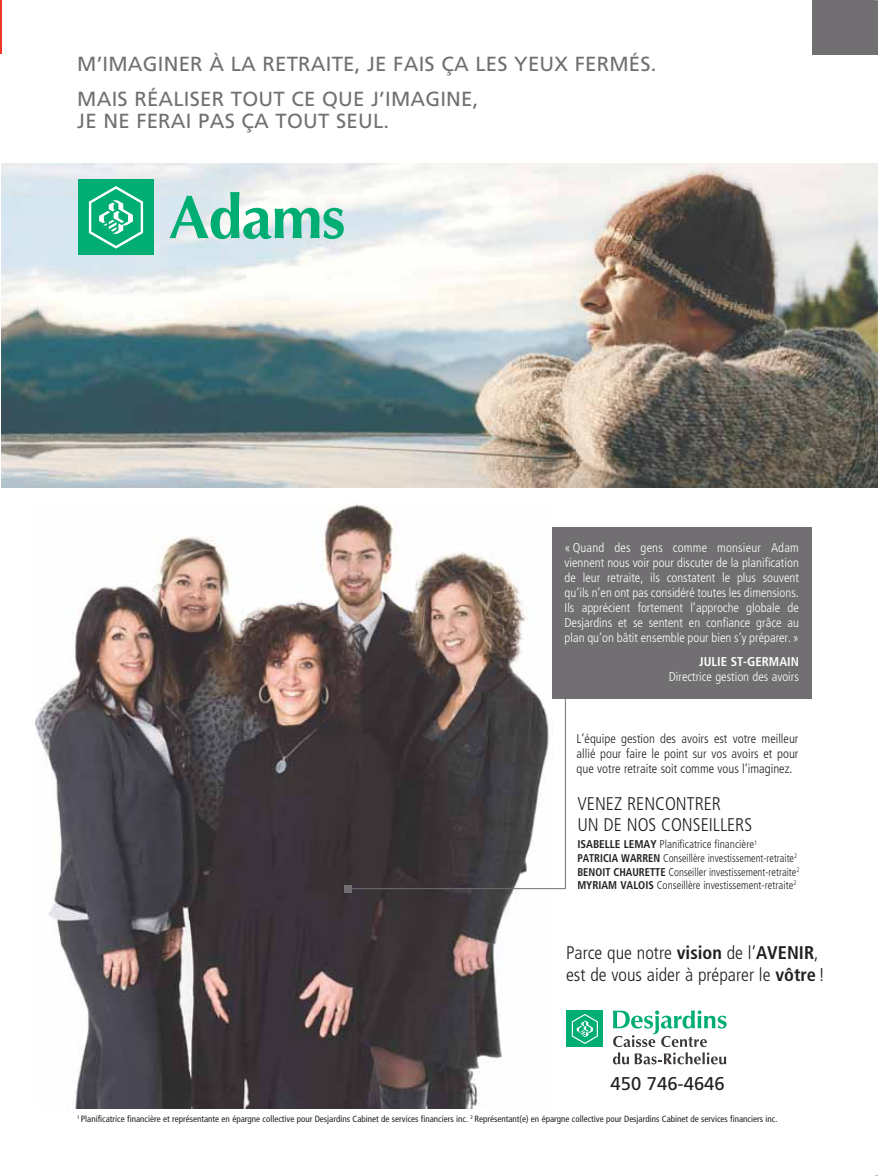
<style>
.page{position:relative;width:878px;height:1176px;background:#fff}
.page>*{position:absolute;margin:0;border:0;box-sizing:border-box;transform-origin:0 0}
.t1{font:20.4px/35.2px "Frutiger Roman+HYEFVI";letter-spacing:.01em;color:#716f71}
.t2{font:18.45px "Frutiger Roman+HYEFVI";color:#231f20}
.t3{font:18.3px/21.6px "Frutiger Light Cn+RNXPSG";color:#231f20}
.t4{font:12.75px/15px "Frutiger Light Cn+RNXPSG";color:#fff;text-align:justify}
.t5{font:12.75px/15px "Frutiger Light Cn+RNXPSG";color:#231f20;text-align:justify}
.t6{font:12.75px "Frutiger Bold Cn+YHJDZU";color:#fff}
.t7{font:11.25px/13.5px "Frutiger Light Cn+RNXPSG";color:#231f20}
.t8{font:9px "Frutiger Cn+ECGKCV";color:#231f20}
.s1{font-family:"Frutiger Bold Cn+YHJDZU"}
</style>
<div class="page">
<hr style="left:0;top:0;width:1px;height:54px;background:#ef3829">
<img style="left:1px;top:163px;width:877px;height:324px">
<img style="left:36px;top:503px;width:516px;height:605px">
<div style="left:552px;top:527px;width:260px;height:172px;background:#716f71"></div>
<div style="left:78px;top:179px;width:76px;height:76px;background:#00ad72"></div>
<svg style="left:89px;top:186px;width:54px;height:62px"></svg>
<svg style="left:169px;top:192px;width:175px;height:47px"></svg>
<div style="left:566px;top:1010px;width:37px;height:37px;background:#00ad72"></div>
<svg style="left:572px;top:1014px;width:26px;height:29px"></svg>
<svg style="left:613px;top:1010px;width:113px;height:36px"></svg>
<svg style="left:613px;top:1052px;width:16px;height:12px"></svg>
<svg style="left:635px;top:1052px;width:91px;height:12px"></svg>
<div style="left:344px;top:885px;width:7px;height:7px;background:#716f71"></div>
<hr style="left:565px;top:694px;width:1px;height:194px;background:#716f71">
<hr style="left:347px;top:888px;width:218px;height:1px;background:#716f71">
<div style="left:812px;top:0;width:66px;height:55px;background:#716f71"></div>
<h1 class="t1" style="left:77px;top:48px;width:581px">M’IMAGINER À LA RETRAITE, JE FAIS ÇA LES YEUX FERMÉS.<br>MAIS RÉALISER TOUT CE QUE J’IMAGINE,</h1>
<h1 class="t1" style="left:77px;top:106px;width:313px">JE NE FERAI PAS ÇA TOUT SEUL.</h1>
<p class="t4" style="left:564px;top:541px;width:236px">« Quand des gens comme monsieur Adam viennent nous voir pour discuter de la planification de leur retraite, ils constatent le plus souvent qu’ils n’en ont pas considéré toutes les dimensions.<br>Ils apprécient fortement l’approche globale de Desjardins et se sentent en confiance grâce au plan qu’on bâtit ensemble pour bien s’y préparer. »</p>
<p class="t6" style="left:699px;top:656px;width:101px">JULIE ST-GERMAIN</p>
<p class="t4" style="left:669px;top:669px;width:132px">Directrice gestion des avoirs</p>
<p class="t5" style="left:576px;top:731px;width:223px">L’équipe gestion des avoirs est votre meilleur allié pour faire le point sur vos avoirs et pour que votre retraite soit comme vous l’imaginez.</p>
<h3 class="t3" style="left:577px;top:793px;width:176px">VENEZ RENCONTRER<br>UN DE NOS CONSEILLERS</h3>
<p class="t7" style="left:577px;top:838px;width:223px"><span class="s1">ISABELLE LEMAY</span> Planificatrice financière<sup>1<br></sup><span class="s1">PATRICIA WARREN</span> Conseillère investissement-retraite<sup>2<br></sup><span class="s1">BENOIT CHAURETTE</span> Conseiller investissement-retraite<sup>2<br></sup><span class="s1">MYRIAM VALOIS</span> Conseillère investissement-retraite<sup>2</sup></p>
<h3 class="t3" style="left:566px;top:942px;width:260px">Parce que notre <span class="s1">vision</span> de l’<span class="s1">AVENIR</span>, est de vous aider à préparer le <span class="s1">vôtre</span> !</h3>
<h2 class="t2" style="left:610px;top:1076px;width:116px">450 746-4646</h2>
<p class="t8" style="left:77px;top:1114px;width:702px"><sup>1</sup> Planificatrice financière et représentante en épargne collective pour Desjardins Cabinet de services financiers inc. <sup>2</sup> Représentant(e) en épargne collective pour Desjardins Cabinet de services financiers inc.</p>
</div>
